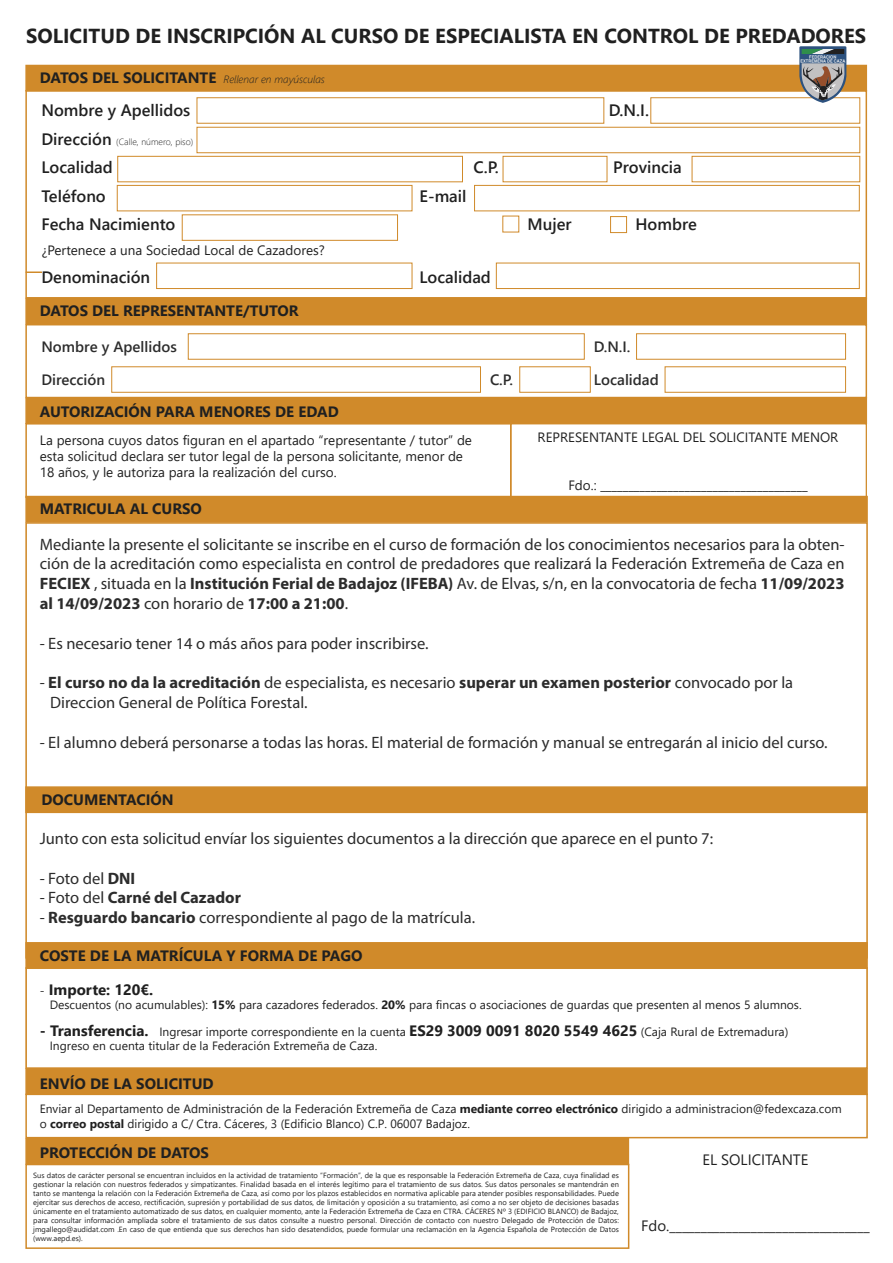
<style>
.page{position:relative;width:893px;height:1263px;background:#fff}
.page>*{position:absolute;margin:0;border:0;box-sizing:border-box;transform-origin:0 0}
.t1{font:700 20.25px "Segoe UI";color:#202020}
.t2{font:16.5px/19.8px "Myriad Pro";color:#2c2c2c;text-align:justify}
.t3{font:600 16.5px "Segoe UI";color:#202020}
.t4{font:700 16.5px "Myriad Pro";color:#2c2c2c}
.t5{font:700 15px "Segoe UI";color:#202020}
.t6{font:15px "Segoe UI";color:#202020}
.t7{font:600 15px "Segoe UI";color:#2c2c2c}
.t8{font:13.5px/16.2px "Segoe UI";color:#202020}
.t9{font:12px/14.4px "Segoe UI";color:#202020}
.t10{font:italic 300 10.5px "Segoe UI";color:#202020}
.t11{font:300 9px "Segoe UI";color:#202020}
.t12{font:7.5px/9px "Segoe UI";color:#202020;text-align:justify}
.t13{font:5.1px/4.2px "Arabic font";color:#eff0f1;text-align:center;scale:.92 1}
.s1{font-weight:600;font-size:16.5px}
.s2{font-weight:700}
.s3{font-weight:400}
.s4{font-weight:400;font-size:12px}
.s5{font-weight:700;font-size:15px}
</style>
<div class="page">
<div style="left:25px;top:65px;width:842px;height:26px;background:#d08a2a"></div>
<div style="left:25px;top:298px;width:842px;height:26px;background:#d08a2a"></div>
<div style="left:25px;top:397px;width:842px;height:27px;background:#d08a2a"></div>
<div style="left:25px;top:496px;width:843px;height:26px;background:#d08a2a"></div>
<div style="left:25px;top:786px;width:843px;height:27px;background:#d08a2a;border:2px solid #d08a2a"></div>
<div style="left:25px;top:90px;width:842px;height:209px;border:2px solid #d08a2a"></div>
<div style="left:197px;top:97px;width:407px;height:27px;border:1px solid #d08a2a"></div>
<div style="left:650px;top:97px;width:210px;height:27px;border:1px solid #d08a2a"></div>
<div style="left:117px;top:156px;width:346px;height:26px;border:1px solid #d08a2a"></div>
<div style="left:692px;top:156px;width:168px;height:26px;border:1px solid #d08a2a"></div>
<div style="left:503px;top:156px;width:104px;height:26px;border:1px solid #d08a2a"></div>
<div style="left:117px;top:185px;width:295px;height:26px;border:1px solid #d08a2a"></div>
<div style="left:474px;top:185px;width:386px;height:26px;border:1px solid #d08a2a"></div>
<div style="left:182px;top:214px;width:216px;height:27px;border:1px solid #d08a2a"></div>
<div style="left:156px;top:263px;width:256px;height:26px;border:1px solid #d08a2a"></div>
<div style="left:496px;top:263px;width:364px;height:26px;border:1px solid #d08a2a"></div>
<div style="left:610px;top:216px;width:17px;height:17px;border:1px solid #d08a2a"></div>
<div style="left:197px;top:127px;width:663px;height:26px;border:1px solid #d08a2a"></div>
<div style="left:25px;top:324px;width:842px;height:74px;border:2px solid #d08a2a"></div>
<div style="left:25px;top:423px;width:487px;height:75px;border:2px solid #d08a2a"></div>
<div style="left:510px;top:423px;width:357px;height:75px;border:1px solid #d08a2a"></div>
<div style="left:188px;top:333px;width:397px;height:27px;border:1px solid #d08a2a"></div>
<div style="left:636px;top:333px;width:210px;height:27px;border:1px solid #d08a2a"></div>
<div style="left:111px;top:366px;width:370px;height:27px;border:1px solid #d08a2a"></div>
<div style="left:519px;top:366px;width:72px;height:27px;border:1px solid #d08a2a"></div>
<div style="left:665px;top:366px;width:181px;height:27px;border:1px solid #d08a2a"></div>
<div style="left:25px;top:942px;width:843px;height:27px;background:#d08a2a"></div>
<div style="left:25px;top:1068px;width:843px;height:27px;background:#d08a2a"></div>
<div style="left:25px;top:1138px;width:604px;height:27px;background:#d08a2a"></div>
<div style="left:25px;top:967px;width:843px;height:102px;border:2px solid #d08a2a"></div>
<div style="left:25px;top:1093px;width:843px;height:45px;border:2px solid #d08a2a"></div>
<div style="left:25px;top:1164px;width:604px;height:85px;border:2px solid #d08a2a"></div>
<svg style="left:799px;top:46px;width:47px;height:57px;background:#848b91"></svg>
<svg style="left:26px;top:272px;width:16px;height:1px"></svg>
<h1 class="t1" style="left:26px;top:17px;width:842px">SOLICITUD DE INSCRIPCIÓN AL CURSO DE ESPECIALISTA EN CONTROL DE PREDADORES</h1>
<h3 class="t5" style="left:40px;top:64px;width:178px">DATOS DEL SOLICITANTE</h3>
<h3 class="t10" style="left:224px;top:69px;width:103px">Rellenar en mayúsculas</h3>
<h2 class="t3" style="left:41px;top:95px;width:150px">Nombre y Apellidos</h2>
<h2 class="t3" style="left:609px;top:95px;width:42px">D.N.I.</h2>
<p class="t11" style="left:41px;top:133px;width:153px"><span class="s1">Dirección</span> (Calle, número, piso)</p>
<h2 class="t3" style="left:41px;top:152px;width:73px">Localidad</h2>
<h2 class="t3" style="left:473px;top:152px;width:27px">C.P.</h2>
<h2 class="t3" style="left:613px;top:152px;width:70px">Provincia</h2>
<h2 class="t3" style="left:41px;top:181px;width:66px">Teléfono</h2>
<h2 class="t3" style="left:419px;top:181px;width:49px">E-mail</h2>
<h2 class="t3" style="left:41px;top:209px;width:135px">Fecha Nacimiento</h2>
<h2 class="t3" style="left:527px;top:209px;width:46px">Mujer</h2>
<h2 class="t3" style="left:635px;top:209px;width:63px">Hombre</h2>
<h3 class="t8" style="left:41px;top:240px;width:285px">¿Pertenece a una Sociedad Local de Cazadores?</h3>
<h2 class="t3" style="left:41px;top:262px;width:110px">Denominación</h2>
<h2 class="t3" style="left:419px;top:262px;width:73px">Localidad</h2>
<h3 class="t5" style="left:40px;top:297px;width:260px">DATOS DEL REPRESENTANTE/TUTOR</h3>
<h3 class="t7" style="left:41px;top:332px;width:137px">Nombre y Apellidos</h3>
<h3 class="t7" style="left:594px;top:332px;width:38px">D.N.I.</h3>
<h3 class="t7" style="left:41px;top:365px;width:65px">Dirección</h3>
<h3 class="t7" style="left:490px;top:365px;width:24px">C.P.</h3>
<h3 class="t7" style="left:594px;top:365px;width:66px">Localidad</h3>
<h3 class="t5" style="left:40px;top:398px;width:301px">AUTORIZACIÓN PARA MENORES DE EDAD</h3>
<p class="t13" style="left:800px;top:55px;width:50px">FEDERACION<br>EXTREMENA DE CAZA</p>
<h3 class="t8" style="left:40px;top:430px;width:434px">La persona cuyos datos figuran en el apartado “representante / tutor” de esta solicitud declara ser tutor legal de la persona solicitante, menor de<br>18 años, y le autoriza para la realización del curso.</h3>
<h3 class="t8" style="left:538px;top:428px;width:302px">REPRESENTANTE LEGAL DEL SOLICITANTE MENOR</h3>
<h3 class="t8" style="left:568px;top:476px;width:241px">Fdo.: _____________________________________</h3>
<h3 class="t5" style="left:40px;top:495px;width:164px">MATRICULA AL CURSO</h3>
<p class="t2" style="left:40px;top:534px;width:806px">Mediante la presente el solicitante se inscribe en el curso de formación de los conocimientos necesarios para la obten&shy;ción de la acreditación como especialista en control de predadores que realizará la Federación Extremeña de Caza en <span class="s2">FECIEX</span> , situada en la <span class="s2">Institución Ferial de Badajoz (IFEBA)</span> Av. de Elvas, s/n, en la convocatoria de fecha <span class="s2">11/09/2023 al 14/09/2023</span> con horario de <span class="s2">17:00 a 21:00</span>.</p>
<h2 class="t2" style="left:40px;top:633px;width:390px">- Es necesario tener 14 o más años para poder inscribirse.</h2>
<h2 class="t2" style="left:50px;top:672px;width:744px;text-indent:-10px">- <span class="s2">El curso no da la acreditación</span> de especialista, es necesario <span class="s2">superar un examen posterior</span> convocado por la<br>Direccion General de Política Forestal.</h2>
<h2 class="t2" style="left:40px;top:732px;width:789px">- El alumno deberá personarse a todas las horas. El material de formación y manual se entregarán al inicio del curso.</h2>
<h3 class="t5" style="left:41px;top:785px;width:134px">DOCUMENTACIÓN</h3>
<h2 class="t2" style="left:40px;top:828px;width:675px">Junto con esta solicitud envíar los siguientes documentos a la dirección que aparece en el punto 7:</h2>
<h2 class="t2" style="left:40px;top:868px;width:97px">- Foto del <span class="s2">DNI</span></h2>
<h2 class="t4" style="left:40px;top:887px;width:203px"><span class="s3">- Foto del</span> Carné del Cazador</h2>
<h2 class="t2" style="left:40px;top:907px;width:437px">- <span class="s2">Resguardo bancario</span> correspondiente al pago de la matrícula.</h2>
<h3 class="t5" style="left:40px;top:941px;width:324px">COSTE DE LA MATRÍCULA Y FORMA DE PAGO</h3>
<h3 class="t5" style="left:40px;top:975px;width:115px"><span class="s4">-</span> Importe: 120€.</h3>
<h3 class="t9" style="left:50px;top:996px;width:753px">Descuentos (no acumulables): <span class="s2">15%</span> para cazadores federados. <span class="s2">20%</span> para fincas o asociaciones de guardas que presenten al menos 5 alumnos.</h3>
<h3 class="t9" style="left:50px;top:1023px;width:740px;text-indent:-10px"><span class="s5">- Transferencia.</span> Ingresar importe correspondiente en la cuenta <span class="s5">ES29 3009 0091 8020 5549 4625</span> (Caja Rural de Extremadura)<br>Ingreso en cuenta titular de la Federación Extremeña de Caza.</h3>
<h3 class="t5" style="left:40px;top:1069px;width:175px">ENVÍO DE LA SOLICITUD</h3>
<h3 class="t9" style="left:40px;top:1101px;width:803px">Enviar al Departamento de Administración de la Federación Extremeña de Caza <span class="s2">mediante correo electrónico</span> dirigido a administracion@fedexcaza.com o <span class="s2">correo postal</span> dirigido a C/ Ctra. Cáceres, 3 (Edificio Blanco) C.P. 06007 Badajoz.</h3>
<h3 class="t5" style="left:40px;top:1138px;width:171px">PROTECCIÓN DE DATOS</h3>
<p class="t12" style="left:33px;top:1170px;width:587px">Sus datos de carácter personal se encuentran incluidos en la actividad de tratamiento “Formación”, de la que es responsable la Federación Extremeña de Caza, cuya finalidad es gestionar la relación con nuestros federados y simpatizantes. Finalidad basada en el interés legítimo para el tratamiento de sus datos. Sus datos personales se mantendrán en tanto se mantenga la relación con la Federación Extremeña de Caza, así como por los plazos establecidos en normativa aplicable para atender posibles responsabilidades. Puede ejercitar sus derechos de acceso, rectificación, supresión y portabilidad de sus datos, de limitación y oposición a su tratamiento, así como a no ser objeto de decisiones basadas únicamente en el tratamiento automatizado de sus datos, en cualquier momento, ante la Federación Extremeña de Caza en CTRA. CÁCERES Nº 3 (EDIFICIO BLANCO) de Badajoz, para consultar información ampliada sobre el tratamiento de sus datos consulte a nuestro personal. Dirección de contacto con nuestro Delegado de Protección de Datos: jmgallego@audidat.com .En caso de que entienda que sus derechos han sido desatendidos, puede formular una reclamación en la Agencia Española de Protección de Datos (www.aepd.es).</p>
<h3 class="t6" style="left:702px;top:1146px;width:108px">EL SOLICITANTE</h3>
<h3 class="t6" style="left:641px;top:1212px;width:230px">Fdo.________________________________</h3>
</div>
